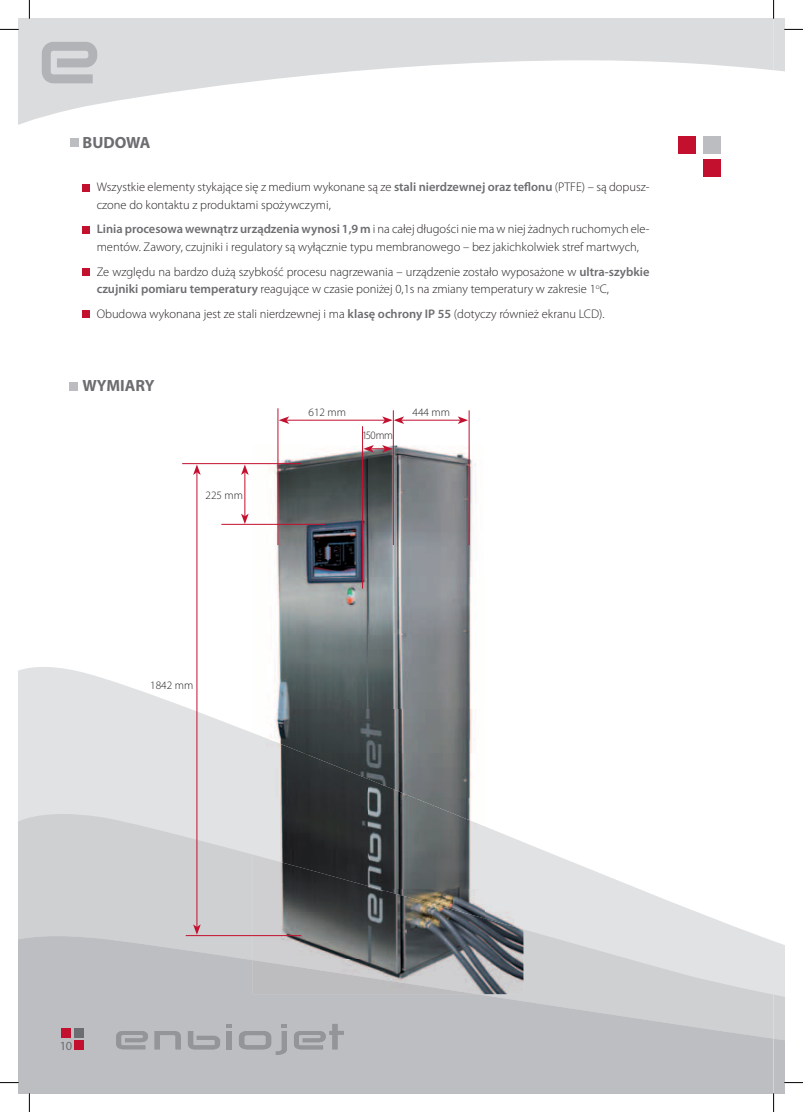
<style>
.page{position:relative;width:803px;height:1112px;background:#fff}
.page>*{position:absolute;margin:0;border:0;box-sizing:border-box;transform-origin:0 0}
.t1{font:700 16.25px "Myriad Pro";color:#6c6d70}
.t2{font:300 12.5px/17.5px "Myriad Pro";color:#231f20}
.t3{font:12.5px "Myriad Pro";color:#6c6d70}
.t4{font:300 11.25px "Myriad Pro";color:#231f20}
.t5{font:300 11.25px "Myriad Pro";color:#231f20;scale:.95 1}
.s1{font-weight:600;color:#6c6d70}
</style>
<div class="page">
<svg style="left:19px;top:19px;width:754px;height:106px;fill:#dbdcde"></svg>
<svg style="left:19px;top:656px;width:234px;height:157px;fill:#e1e2e4"></svg>
<svg style="left:19px;top:813px;width:737px;height:122px"></svg>
<svg style="left:19px;top:935px;width:754px;height:157px;background:#c2c3c6"></svg>
<div style="left:74px;top:1027px;width:10px;height:10px;background:#6c6d70"></div>
<div style="left:74px;top:1040px;width:10px;height:9px;background:#c3102f"></div>
<div style="left:61px;top:1027px;width:10px;height:10px;background:#c3102f"></div>
<div style="left:703px;top:136px;width:17px;height:17px;background:#bcbdc0"></div>
<div style="left:703px;top:159px;width:17px;height:18px;background:#c3102f"></div>
<div style="left:678px;top:136px;width:18px;height:17px;background:#c3102f"></div>
<svg style="left:42px;top:42px;width:55px;height:41px;background:#c0c1c4"></svg>
<div style="left:226px;top:1030px;width:5px;height:19px;background:#939598"></div>
<svg style="left:188px;top:1030px;width:32px;height:19px"></svg>
<svg style="left:155px;top:1030px;width:26px;height:19px"></svg>
<svg style="left:116px;top:1030px;width:32px;height:18px"></svg>
<svg style="left:294px;top:1023px;width:50px;height:26px"></svg>
<svg style="left:226px;top:1023px;width:5px;height:3px"></svg>
<svg style="left:239px;top:1023px;width:48px;height:31px"></svg>
<div style="left:83px;top:184px;width:7px;height:7px;background:#c3102f"></div>
<div style="left:83px;top:226px;width:7px;height:7px;background:#c3102f"></div>
<div style="left:83px;top:268px;width:7px;height:7px;background:#c3102f"></div>
<div style="left:83px;top:310px;width:7px;height:7px;background:#c3102f"></div>
<div style="left:70px;top:138px;width:9px;height:9px;background:#bcbdc0"></div>
<div style="left:69px;top:382px;width:9px;height:8px;background:#bcbdc0"></div>
<img style="left:253px;top:445px;width:223px;height:308px">
<img style="left:485px;top:813px;width:38px;height:12px">
<img style="left:369px;top:753px;width:102px;height:18px">
<img style="left:253px;top:732px;width:116px;height:122px">
<img style="left:368px;top:771px;width:117px;height:118px">
<img style="left:485px;top:825px;width:38px;height:64px">
<img style="left:253px;top:854px;width:154px;height:105px">
<img style="left:407px;top:889px;width:116px;height:104px">
<img style="left:253px;top:959px;width:224px;height:34px">
<hr style="left:221px;top:523px;width:104px;height:1px;background:#c3102f">
<hr style="left:277px;top:408px;width:1px;height:137px;background:#c3102f">
<hr style="left:393px;top:410px;width:1px;height:135px;background:#c3102f">
<hr style="left:362px;top:426px;width:1px;height:162px;background:#c3102f">
<hr style="left:287px;top:419px;width:98px;height:1px;background:#c3102f">
<svg style="left:279px;top:416px;width:10px;height:8px"></svg>
<svg style="left:363px;top:445px;width:30px;height:7px"></svg>
<hr style="left:244px;top:472px;width:1px;height:44px;background:#c3102f">
<svg style="left:241px;top:513px;width:8px;height:11px"></svg>
<svg style="left:241px;top:464px;width:8px;height:11px"></svg>
<hr style="left:182px;top:463px;width:119px;height:1px;background:#c3102f">
<hr style="left:186px;top:934px;width:115px;height:1px;background:#c3102f">
<hr style="left:196px;top:472px;width:1px;height:454px;background:#c3102f">
<svg style="left:193px;top:924px;width:8px;height:10px"></svg>
<svg style="left:193px;top:464px;width:8px;height:11px"></svg>
<hr style="left:469px;top:410px;width:1px;height:135px;background:#c3102f">
<hr style="left:401px;top:419px;width:59px;height:1px;background:#c3102f">
<svg style="left:382px;top:416px;width:22px;height:8px"></svg>
<svg style="left:458px;top:416px;width:10px;height:8px"></svg>
<svg style="left:0;top:29px;width:19px;height:1px"></svg>
<svg style="left:0;top:1081px;width:19px;height:2px"></svg>
<svg style="left:29px;top:0;width:1px;height:19px"></svg>
<svg style="left:29px;top:1092px;width:1px;height:19px"></svg>
<svg style="left:773px;top:0;width:30px;height:72px"></svg>
<svg style="left:773px;top:941px;width:30px;height:170px"></svg>
<h1 class="t1" style="left:83px;top:136px;width:69px">BUDOWA</h1>
<p class="t2" style="left:97px;top:179px;width:554px">Wszystkie elementy stykające się z medium wykonane są ze <span class="s1">stali nierdzewnej oraz teflonu</span> (PTFE) – są dopusz&shy;czone do kontaktu z produktami spożywczymi,</p>
<p class="t2" style="left:97px;top:222px;width:554px"><span class="s1">Linia procesowa wewnątrz urządzenia wynosi 1,9 m</span> i na całej długości nie ma w niej żadnych ruchomych ele&shy;mentów. Zawory, czujniki i regulatory są wyłącznie typu membranowego – bez jakichkolwiek stref martwych,</p>
<p class="t2" style="left:97px;top:264px;width:554px">Ze względu na bardzo dużą szybkość procesu nagrzewania – urządzenie zostało wyposażone w <span class="s1">ultra-szybkie czujniki pomiaru temperatury</span> reagujące w czasie poniżej 0,1s na zmiany temperatury w zakresie 1<sup>o</sup>C,</p>
<p class="t2" style="left:97px;top:306px;width:509px">Obudowa wykonana jest ze stali nierdzewnej i ma <span class="s1">klasę ochrony IP 55</span> (dotyczy również ekranu LCD).</p>
<h1 class="t1" style="left:83px;top:380px;width:74px">WYMIARY</h1>
<p class="t4" style="left:206px;top:490px;width:39px">225 mm</p>
<p class="t4" style="left:309px;top:408px;width:39px">612 mm</p>
<p class="t5" style="left:362px;top:431px;width:34px">150 mm</p>
<p class="t4" style="left:412px;top:408px;width:39px">444 mm</p>
<p class="t4" style="left:150px;top:680px;width:45px">1842 mm</p>
<p class="t3" style="left:60px;top:1040px;width:14px">10</p>
</div>
